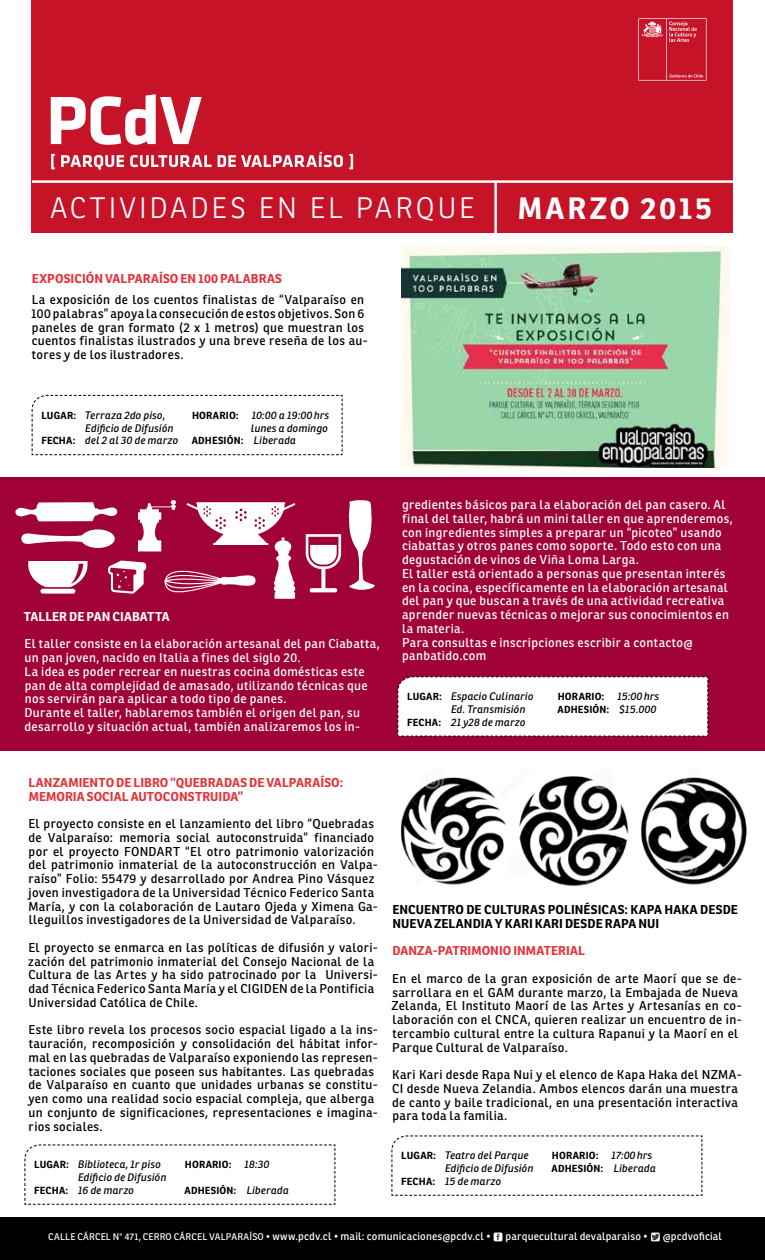
<style>
.page{position:relative;width:765px;height:1260px;background:#fff}
.page>*{position:absolute;margin:0;border:0;box-sizing:border-box;transform-origin:0 0}
.t1{font:700 30px "Ronnia";letter-spacing:.1em;color:#fff}
.t2{font:300 28.75px "Ronnia";letter-spacing:.1em;color:#fff}
.t3{font:12.5px/13.8px "Ronnia";letter-spacing:.03em;color:#000}
.t4{font:12.5px/13.8px "Ronnia";letter-spacing:.03em;color:#fff}
.t5{font:700 12.5px/13.8px "Ronnia";letter-spacing:.005em;color:#e53138}
.t6{font:700 12.5px "Ronnia";letter-spacing:.01em;color:#000}
.t7{font:700 12.5px "Ronnia";letter-spacing:.01em;color:#fff}
.t8{font:italic 10.62px/12.8px "Ronnia";letter-spacing:.015em;color:#000;text-align:right}
.t9{font:10.62px "Ronnia";letter-spacing:.015em;color:#fff}
.t10{font:700 10px/12.8px "Ronnia";letter-spacing:.015em;color:#000}
.s1{font-weight:700;font-style:normal;font-size:10px}
.s2{font-weight:400;font-style:italic;font-size:10.62px}
.s3{font-size:9.38px}
.s4{font-size:10px}
</style>
<div class="page">
<div style="left:0;top:477px;width:765px;height:274px;background:#a00238"></div>
<div style="left:32px;top:0;width:701px;height:233px;background:#c71328"></div>
<svg style="left:638px;top:18px;width:69px;height:63px"></svg>
<hr style="left:494px;top:182px;width:3px;height:52px;background:#fff">
<hr style="left:32px;top:180px;width:701px;height:3px;background:#fff">
<svg style="left:51px;top:94px;width:151px;height:51px"></svg>
<svg style="left:51px;top:154px;width:4px;height:15px"></svg>
<svg style="left:349px;top:154px;width:4px;height:15px"></svg>
<svg style="left:61px;top:151px;width:282px;height:19px"></svg>
<div style="left:0;top:1218px;width:765px;height:42px;background:#000"></div>
<svg style="left:494px;top:1233px;width:8px;height:8px"></svg>
<svg style="left:497px;top:1234px;width:2px;height:6px"></svg>
<svg style="left:651px;top:1233px;width:8px;height:8px"></svg>
<svg style="left:31px;top:394px;width:312px;height:62px"></svg>
<svg style="left:24px;top:1144px;width:312px;height:61px"></svg>
<svg style="left:391px;top:1135px;width:312px;height:61px"></svg>
<svg style="left:397px;top:676px;width:312px;height:61px;background:#f6f2f3"></svg>
<img style="left:402px;top:245px;width:327px;height:222px">
<svg style="left:349px;top:500px;width:26px;height:90px"></svg>
<svg style="left:306px;top:534px;width:35px;height:58px"></svg>
<svg style="left:15px;top:500px;width:280px;height:99px"></svg>
<img style="left:400px;top:776px;width:347px;height:111px">
<h2 class="t2" style="left:50px;top:190px;width:426px">ACTIVIDADES EN EL PARQUE</h2>
<h1 class="t1" style="left:518px;top:189px;width:196px">MARZO 2015</h1>
<p class="t5" style="left:32px;top:271px;width:112px">EXPOSICIÓN VALPARA</p>
<p class="t5" style="left:159px;top:271px;width:124px">ÍSO EN 100 PALABRAS</p>
<p class="t3" style="left:31px;top:293px;width:338px">La exposición de los cuentos finalistas de “Valparaíso en 100 palabras” apoya la consecución de estos objetivos. Son 6 paneles de gran formato (2 x 1 metros) que muestran los cuentos finalistas ilustrados y una breve reseña de los au&shy;tores y de los ilustradores.</p>
<p class="t8" style="left:41px;top:409px;width:125px"><span class="s1">LU GAR:</span> Terraza 2do piso,</p>
<p class="t8" style="left:85px;top:421px;width:90px">Edificio de Difusión</p>
<p class="t8" style="left:41px;top:434px;width:138px"><span class="s1">FECHA:</span> del 2 al 30 de marzo</p>
<p class="t8" style="left:192px;top:409px;width:138px"><span class="s1">HORARIO:</span> 10:00 a 19:00 hrs lunes a domingo</p>
<p class="t10" style="left:192px;top:434px;width:33px">ADHESIÓN</p>
<p class="t8" style="left:241px;top:434px;width:57px"><span class="s1">:</span> Liberada</p>
<p class="t7" style="left:24px;top:608px;width:147px">TALLER DE PAN CIABATTA</p>
<p class="t4" style="left:25px;top:637px;width:357px">El taller consiste en la elaboración artesanal del pan Ciabatta, un pan joven, nacido en Italia a fines del siglo 20.<br>La idea es poder recrear en nuestras cocina domésticas este pan de alta complejidad de amasado, utilizando técnicas que nos servirán para aplicar a todo tipo de panes.<br>Durante el taller, hablaremos también el origen del pan, su desarrollo y situación actual, también analizaremos los in-</p>
<p class="t4" style="left:402px;top:498px;width:332px">gredientes básicos para la elaboración del pan casero. Al final del taller, habrá un mini taller en que aprenderemos, con ingredientes simples a preparar un “picoteo” usando ciabattas y otros panes como soporte. Todo esto con una degustación de vinos de Viña Loma Larga.<br>El taller está orientado a personas que presentan interés en la cocina, específicamente en la elaboración artesanal del pan y que buscan a través de una actividad recreativa aprender nuevas técnicas o mejorar sus conocimientos en la materia.<br>Para consultas e inscripciones escribir a contacto@ panbatido.com</p>
<p class="t8" style="left:407px;top:690px;width:128px"><span class="s1">LU GAR:</span> Espacio Culinario</p>
<p class="t8" style="left:451px;top:703px;width:76px">Ed. Transmisión</p>
<p class="t8" style="left:407px;top:716px;width:120px"><span class="s1">FECHA:</span> 21 y28 de marzo</p>
<p class="t10" style="left:557px;top:690px;width:103px">HORARIO: <span class="s2">15:00 hrs<br></span>ADHESIÓN</p>
<p class="t8" style="left:606px;top:703px;width:51px"><span class="s1">:</span> $15.000</p>
<p class="t5" style="left:29px;top:776px;width:316px">LANZAMIENTO DE LIBRO “QUEBRADAS DE VALPARAÍSO:<br>MEMORIA SOCIAL AUTOCONSTRUIDA”</p>
<p class="t3" style="left:28px;top:817px;width:351px">El proyecto consiste en el lanzamiento del libro “Quebradas de Valparaíso: memoria social autoconstruida” financiado por el proyecto FONDART “El otro patrimonio valorización del patrimonio inmaterial de la autoconstrucción en Valpa&shy;raíso” Folio: 55479 y desarrollado por Andrea Pino Vásquez joven investigadora de la Universidad Técnico Federico Santa María, y con la colaboración de Lautaro Ojeda y Ximena Ga&shy;lleguillos investigadores de la Universidad de Valparaíso.</p>
<p class="t3" style="left:28px;top:941px;width:351px">El proyecto se enmarca en las políticas de difusión y valori&shy;zación del patrimonio inmaterial del Consejo Nacional de la Cultura de las Artes y ha sido patrocinado por la Universi&shy;dad Técnica Federico Santa María y el CIGIDEN de la Pontificia Universidad Católica de Chile.</p>
<p class="t3" style="left:28px;top:1023px;width:351px">Este libro revela los procesos socio espacial ligado a la ins&shy;tauración, recomposición y consolidación del hábitat infor&shy;mal en las quebradas de Valparaíso exponiendo las represen&shy;taciones sociales que poseen sus habitantes. Las quebradas de Valparaíso en cuanto que unidades urbanas se constitu&shy;yen como una realidad socio espacial compleja, que alberga un conjunto de significaciones, representaciones e imagina&shy;rios sociales.</p>
<p class="t8" style="left:34px;top:1158px;width:128px"><span class="s1">LU GAR:</span> Biblioteca, 1r piso</p>
<p class="t8" style="left:78px;top:1171px;width:90px">Edificio de Difusión</p>
<p class="t8" style="left:34px;top:1184px;width:101px"><span class="s1">FECHA:</span> 16 de marzo</p>
<p class="t10" style="left:185px;top:1158px;width:86px">HORARIO: <span class="s2">18:30</span></p>
<p class="t10" style="left:185px;top:1184px;width:33px">ADHESIÓN</p>
<p class="t8" style="left:234px;top:1184px;width:57px"><span class="s1">:</span> Liberada</p>
<p class="t6" style="left:392px;top:902px;width:57px">ENCUENTRO</p>
<p class="t6" style="left:466px;top:902px;width:49px">DE CULTURA</p>
<p class="t6" style="left:539px;top:902px;width:145px">S PO LINÉSICAS: KAPA HAKA</p>
<p class="t6" style="left:700px;top:902px;width:31px">DESDE</p>
<p class="t6" style="left:392px;top:915px;width:9px">NUEVA</p>
<p class="t6" style="left:434px;top:915px;width:226px">ZELANDIA Y KARI KARI DESDE RAPANU I</p>
<p class="t5" style="left:392px;top:944px;width:54px">DANZA-PATR</p>
<p class="t5" style="left:468px;top:944px;width:68px">IMONIO INMATER</p>
<p class="t5" style="left:566px;top:944px;width:20px">IAL</p>
<p class="t3" style="left:391px;top:971px;width:352px">En el marco de la gran exposición de arte Maorí que se de&shy;sarrollara en el GAM durante marzo, la Embajada de Nueva Zelanda, El Instituto Maorí de las Artes y Artesanías en co&shy;laboración con el CNCA, quieren realizar un encuentro de in&shy;tercambio cultural entre la cultura Rapanui y la Maorí en el Parque Cultural de Valparaíso.</p>
<p class="t3" style="left:392px;top:1068px;width:351px">Kari Kari desde Rapa Nui y el elenco de Kapa Haka del NZMA-CI desde Nueva Zelandia. Ambos elencos darán una muestra de canto y baile tradicional, en una presentación interactiva para toda la familia.</p>
<p class="t8" style="left:401px;top:1149px;width:129px"><span class="s1">LU GAR:</span> Teatro del Parque</p>
<p class="t8" style="left:445px;top:1162px;width:90px">Edificio de Difusión</p>
<p class="t8" style="left:401px;top:1175px;width:101px"><span class="s1">FECHA:</span> 15 de marzo</p>
<p class="t10" style="left:552px;top:1149px;width:102px">HORARIO: <span class="s2">17:00 hrs<br></span>ADHESIÓN</p>
<p class="t8" style="left:601px;top:1162px;width:57px"><span class="s1">:</span> Liberada</p>
<p class="t9" style="left:48px;top:1230px;width:444px"><span class="s3">Calle Cárcel N° 471, cerro Cárcel Valparaíso</span> <span class="s4">•</span> www.pcdv.cl • mail: comunicaciones@pcdv.cl •</p>
<p class="t9" style="left:506px;top:1230px;width:144px">parquecultural devalparaiso •</p>
<p class="t9" style="left:663px;top:1230px;width:61px">@pcdvoficial</p>
</div>
